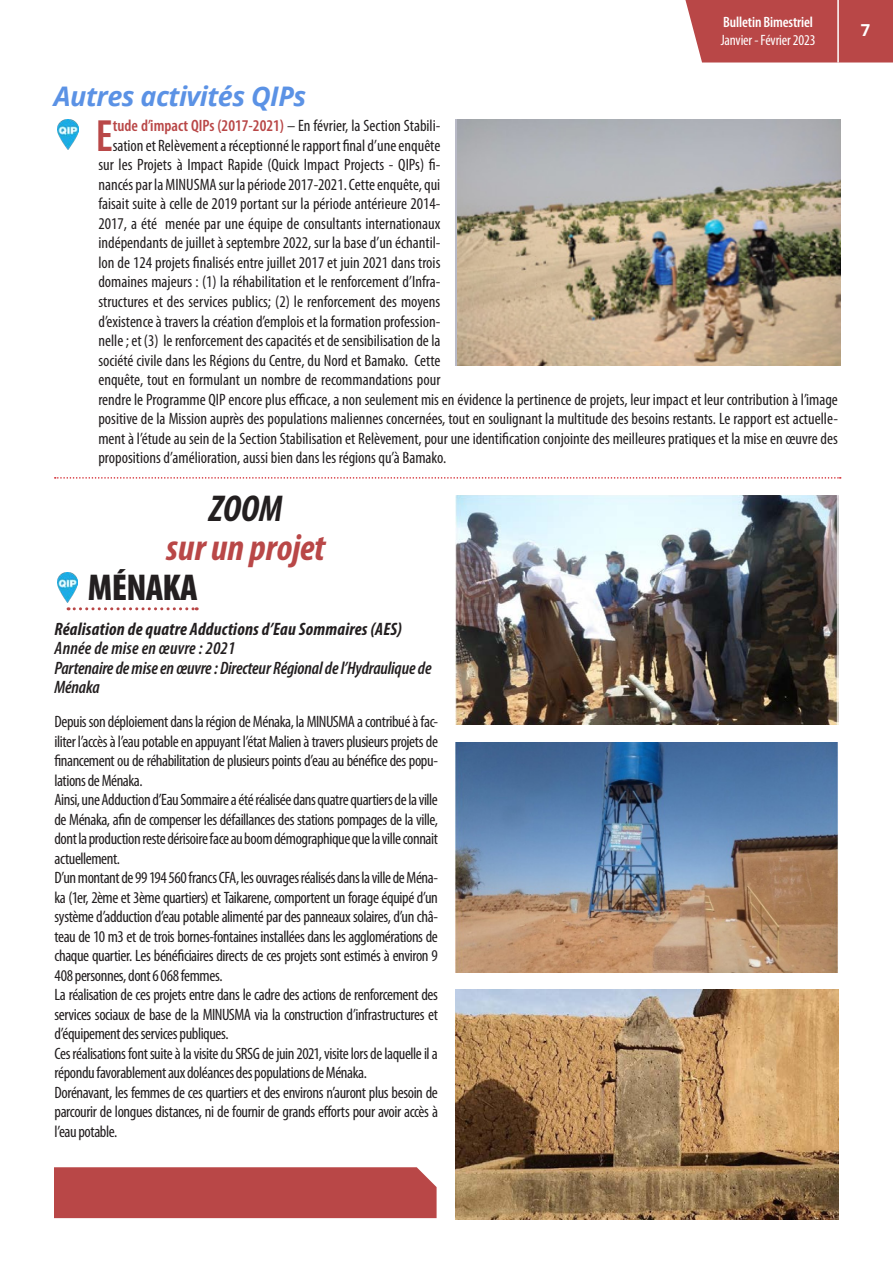
<style>
.page{position:relative;width:893px;height:1263px;background:#fff}
.page>*{position:absolute;margin:0;border:0;box-sizing:border-box;transform-origin:0 0}
.t1{font:600 condensed 45.45px "Myriad Pro";color:#b94747}
.Main_Title{font:italic 700 condensed 37.5px "Myriad Pro";color:#b94747}
.Main_Title-2{font:900 condensed 37.5px "Myriad Pro";letter-spacing:-.02em;color:#231f20}
.Main_Title-3{font:italic 700 condensed 37.5px "Myriad Pro";color:#231f20}
.Main_Title-4{font:italic 700 27px "Open Sans";letter-spacing:-.02em;color:#5b92e5}
.Intro_to_paragraph{font:italic 600 condensed 18px/19.5px "Myriad Pro";letter-spacing:-.01em;color:#231f20}
.Intro_to_paragraph-2{font:italic 700 condensed 18px "Myriad Pro";letter-spacing:.01em;color:#231f20}
.Intro_to_paragraph-3{font:italic 600 condensed 18px "Myriad Pro";letter-spacing:.01em;color:#231f20}
.t2{font:condensed 16.5px/19.5px "Myriad Pro";color:#231f20;text-align:justify}
.t3{font:condensed 16.5px/19.5px "Myriad Pro";letter-spacing:-.025em;color:#231f20}
.t4{font:700 16.5px "Open Sans";color:#fff}
.Title_Place_Here{font:condensed 15px "Myriad Pro";letter-spacing:-.01em;color:#fff}
.Title_Place_Here-2{font:600 condensed 15px "Myriad Pro";letter-spacing:-.01em;color:#fff}
.s1{font-weight:600;color:#b94747}
</style>
<div class="page">
<div style="left:685px;top:0;width:208px;height:63px;background:#b94747"></div>
<hr style="left:837px;top:0;width:2px;height:63px;background:#fff">
<svg style="left:55px;top:477px;width:786px;height:2px"></svg>
<img style="left:58px;top:119px;width:20px;height:30px">
<img style="left:457px;top:119px;width:383px;height:246px">
<svg style="left:68px;top:607px;width:129px;height:3px"></svg>
<img style="left:455px;top:495px;width:383px;height:230px">
<img style="left:455px;top:742px;width:383px;height:230px">
<img style="left:57px;top:572px;width:21px;height:30px">
<img style="left:456px;top:989px;width:383px;height:230px">
<div style="left:54px;top:1167px;width:383px;height:51px;background:#b94747"></div>
<p class="Title_Place_Here-2" style="left:723px;top:14px;width:91px">Bulletin Bimestriel</p>
<p class="Title_Place_Here" style="left:721px;top:31px;width:96px">Janvier - Février 2023</p>
<p class="Main_Title-4" style="left:54px;top:77px;width:254px">Autres activités QIPs</p>
<p class="t1" style="left:96px;top:111px;width:19px">E</p>
<p class="t2" style="left:113px;top:116px;width:329px"><span class="s1">tude d’impact QIPs (2017-2021)</span> – En février, la Section Stabili-</p>
<p class="t2" style="left:113px;top:136px;width:329px">sation et Relèvement a réceptionné le rapport final d’une enquête</p>
<p class="t2" style="left:98px;top:155px;width:343px">sur les Projets à Impact Rapide (Quick Impact Projects - QIPs) fi-</p>
<p class="t2" style="left:98px;top:175px;width:343px">nancés par la MINUSMA sur la période 2017-2021. Cette enquête, qui</p>
<p class="t2" style="left:98px;top:194px;width:343px">faisait suite à celle de 2019 portant sur la période antérieure 2014-</p>
<p class="t2" style="left:98px;top:214px;width:343px">2017, a été menée par une équipe de consultants internationaux</p>
<p class="t2" style="left:98px;top:233px;width:343px">indépendants de juillet à septembre 2022, sur la base d’un échantil-</p>
<p class="t2" style="left:98px;top:253px;width:344px">lon de 124 projets finalisés entre juillet 2017 et juin 2021 dans trois</p>
<p class="t2" style="left:98px;top:272px;width:343px">domaines majeurs : (1) la réhabilitation et le renforcement d’Infra-</p>
<p class="t2" style="left:98px;top:292px;width:343px">structures et des services publics; (2) le renforcement des moyens</p>
<p class="t2" style="left:98px;top:311px;width:343px">d’existence à travers la création d’emplois et la formation profession-</p>
<p class="t2" style="left:98px;top:331px;width:344px">nelle ; et (3) le renforcement des capacités et de sensibilisation de la</p>
<p class="t2" style="left:98px;top:350px;width:344px">société civile dans les Régions du Centre, du Nord et Bamako. Cette</p>
<p class="t2" style="left:98px;top:370px;width:344px">enquête, tout en formulant un nombre de recommandations pour</p>
<p class="t2" style="left:98px;top:389px;width:741px">rendre le Programme QIP encore plus efficace, a non seulement mis en évidence la pertinence de projets, leur impact et leur contribution à l’image</p>
<p class="t2" style="left:98px;top:409px;width:741px">positive de la Mission auprès des populations maliennes concernées, tout en soulignant la multitude des besoins restants. Le rapport est actuelle-</p>
<p class="t2" style="left:98px;top:428px;width:741px">ment à l’étude au sein de la Section Stabilisation et Relèvement, pour une identification conjointe des meilleures pratiques et la mise en œuvre des</p>
<p class="t2" style="left:98px;top:448px;width:349px">propositions d’amélioration, aussi bien dans les régions qu’à Bamako.</p>
<p class="Main_Title-3" style="left:209px;top:485px;width:75px">ZOOM</p>
<p class="Main_Title" style="left:166px;top:524px;width:160px">sur un projet</p>
<p class="Main_Title-2" style="left:88px;top:567px;width:111px">MÉNAKA</p>
<p class="Intro_to_paragraph-2" style="left:54px;top:618px;width:349px">Réalisation de quatre Adductions d’Eau Sommaires (AES)</p>
<p class="Intro_to_paragraph-3" style="left:54px;top:639px;width:183px">Année de mise en œuvre : 2021</p>
<p class="Intro_to_paragraph" style="left:54px;top:659px;width:379px">Partenaire de mise en œuvre : Directeur Régional de l’Hydraulique de<br>Ménaka</p>
<p class="t2" style="left:54px;top:712px;width:385px">Depuis son déploiement dans la région de Ménaka, la MINUSMA a contribué à fac&shy;iliter l’accès à l’eau potable en appuyant l’état Malien à travers plusieurs projets de financement ou de réhabilitation de plusieurs points d’eau au bénéfice des popu&shy;lations de Ménaka.</p>
<p class="t2" style="left:54px;top:790px;width:385px">Ainsi, une Adduction d’Eau Sommaire a été réalisée dans quatre quartiers de la ville de Ménaka, afin de compenser les défaillances des stations pompages de la ville, dont la production reste dérisoire face au boom démographique que la ville connait actuellement.</p>
<p class="t2" style="left:54px;top:868px;width:385px">D’un montant de 99 194 560 francs CFA, les ouvrages réalisés dans la ville de Ména&shy;ka (1er, 2ème et 3ème quartiers) et Taikarene, comportent un forage équipé d’un système d’adduction d’eau potable alimenté par des panneaux solaires, d’un châ&shy;teau de 10 m3 et de trois bornes-fontaines installées dans les agglomérations de chaque quartier. Les bénéficiaires directs de ces projets sont estimés à environ 9<br>408 personnes, dont 6 068 femmes.</p>
<p class="t2" style="left:54px;top:985px;width:385px">La réalisation de ces projets entre dans le cadre des actions de renforcement des services sociaux de base de la MINUSMA via la construction d’infrastructures et d’équipement des services publiques.</p>
<p class="t3" style="left:54px;top:1043px;width:385px">Ces réalisations font suite à la visite du SRSG de juin 2021, visite lors de laquelle il a répondu favorablement aux doléances des populations de Ménaka.</p>
<p class="t2" style="left:54px;top:1082px;width:385px">Dorénavant, les femmes de ces quartiers et des environs n’auront plus besoin de parcourir de longues distances, ni de fournir de grands efforts pour avoir accès à l’eau potable.</p>
<p class="t4" style="left:861px;top:18px;width:11px">7</p>
</div>
